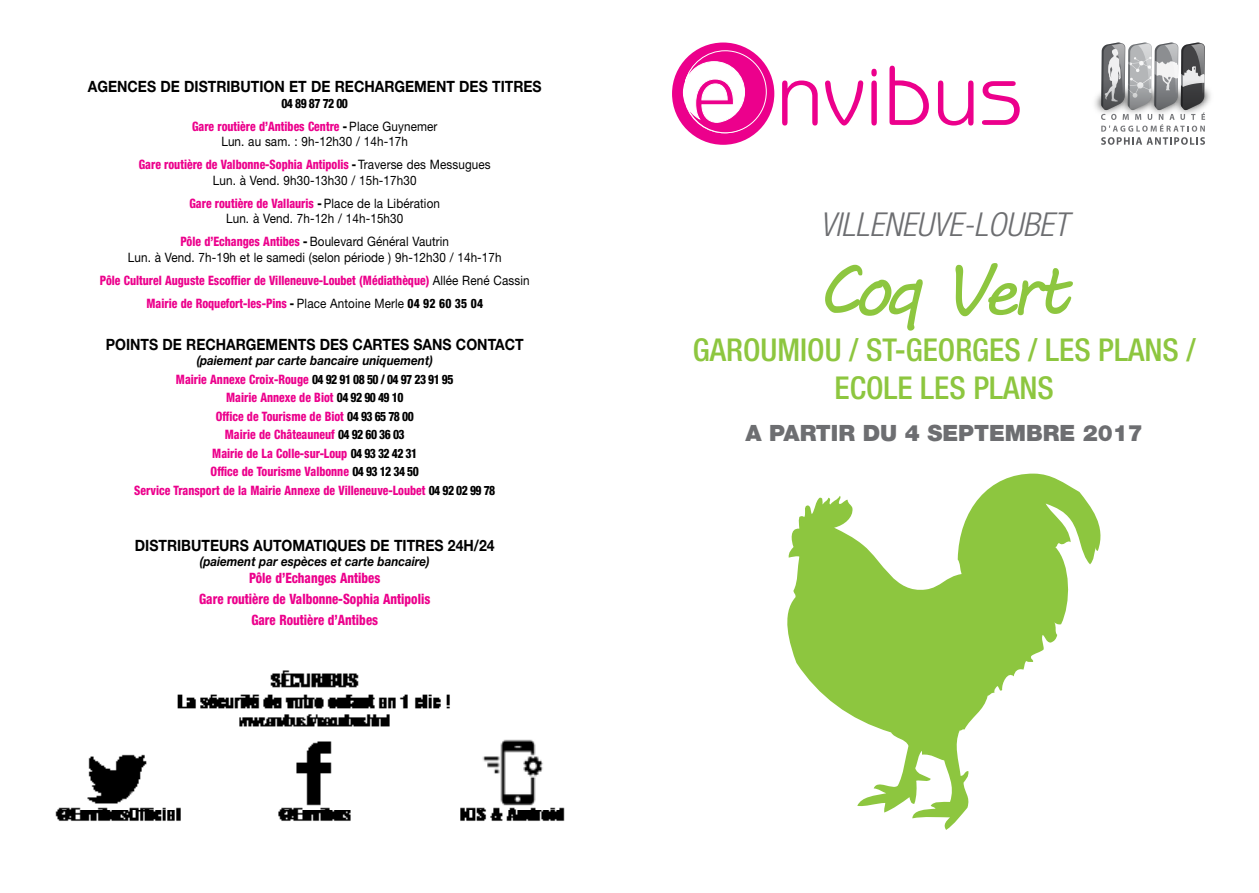
<style>
.page{position:relative;width:1259px;height:893px;background:#fff}
.page>*{position:absolute;margin:0;border:0;box-sizing:border-box;transform-origin:0 0}
.t1{font:72px "MV Boli";letter-spacing:-.1em;color:#8dc63f}
.t2{font:italic 300 condensed 33px "Helvetica Neue LT Std";color:#6d6e71}
.t3{font:500 condensed 31.5px/37.8px "Helvetica Neue LT Std";color:#8dc63f;text-align:center}
.t4{font:900 22.5px "Helvetica Neue LT Std";color:#6d6e71}
.t5{font:700 15.6px "Helvetica Neue LT Std";color:#000;scale:.9 1}
.t6{font:800 condensed 14.25px/20.9px "Helvetica Neue LT Std";color:#ec008c;text-align:center;scale:.9 1}
.t7{font:12.9px/23px "Helvetica Neue LT Std";letter-spacing:.01em;color:#000;text-align:center;scale:.9 1}
.t8{font:800 condensed 12.9px/18.5px "Helvetica Neue LT Std";color:#ec008c;text-align:center;scale:.9 1}
.t9{font:italic 700 12.9px "Helvetica Neue LT Std";color:#000;scale:.9 1}
.s1{color:#000}
.s2{font-weight:400;font-stretch:normal;color:#000}
.s3{font-weight:800;font-stretch:condensed;color:#ec008c}
.s4{font-weight:800;font-stretch:condensed}
.s5{font-weight:700;font-style:italic;font-stretch:normal;color:#000}
</style>
<div class="page">
<img style="left:1094px;top:93px;width:7px;height:19px">
<img style="left:1205px;top:87px;width:6px;height:20px">
<svg style="left:1101px;top:43px;width:104px;height:102px"></svg>
<svg style="left:787px;top:473px;width:314px;height:357px"></svg>
<svg style="left:672px;top:43px;width:102px;height:102px"></svg>
<svg style="left:782px;top:81px;width:35px;height:45px"></svg>
<svg style="left:825px;top:80px;width:38px;height:46px"></svg>
<svg style="left:871px;top:69px;width:6px;height:57px"></svg>
<svg style="left:889px;top:66px;width:40px;height:59px"></svg>
<svg style="left:938px;top:81px;width:35px;height:45px"></svg>
<svg style="left:982px;top:81px;width:37px;height:44px"></svg>
<img style="left:55px;top:670px;width:510px;height:151px">
<p class="t5" style="left:88px;top:77px;width:506px">AGENCES DE DISTRIBUTION ET DE RECHARGEMENT DES TITRES</p>
<p class="t8" style="left:192px;top:92px;width:274px;line-height:23px"><span class="s1">04 89 87 72 00<br></span>Gare routière d’Antibes Centre <span class="s1">-</span> <span class="s2">Place Guynemer</span></p>
<p class="t7" style="left:139px;top:130px;width:392px">Lun. au sam. : 9h-12h30 / 14h-17h<br><span class="s3">Gare routière de Valbonne-Sophia Antipolis</span> <span class="s4">-</span> Traverse des Messugues</p>
<p class="t7" style="left:189px;top:169px;width:280px">Lun. à Vend. 9h30-13h30 / 15h-17h30<br><span class="s3">Gare routière de Vallauris</span> <span class="s4">-</span> Place de la Libération</p>
<p class="t7" style="left:180px;top:207px;width:300px">Lun. à Vend. 7h-12h / 14h-15h30<br><span class="s3">Pôle d’Echanges Antibes</span> <span class="s4">-</span> Boulevard Général Vautrin</p>
<p class="t7" style="left:100px;top:246px;width:479px">Lun. à Vend. 7h-19h et le samedi (selon période ) 9h-12h30 / 14h-17h<br><span class="s3">Pôle Culturel Auguste Escoffier de Villeneuve-Loubet (Médiathèque)</span> Allée René Cassin<br><span class="s3">Mairie de Roquefort-les-Pins</span> <span class="s4">-</span> Place Antoine Merle <span class="s4">04 92 60 35 04</span></p>
<p class="t5" style="left:106px;top:334px;width:466px">POINTS DE RECHARGEMENTS DES CARTES SANS CONTACT</p>
<p class="t8" style="left:134px;top:351px;width:403px"><span class="s5">(paiement par carte bancaire uniquement)<br></span>Mairie Annexe Croix-Rouge <span class="s1">04 92 91 08 50 / 04 97 23 91 95<br></span>Mairie Annexe de Biot <span class="s1">04 92 90 49 10<br></span>Office de Tourisme de Biot <span class="s1">04 93 65 78 00<br></span>Mairie de Châteauneuf <span class="s1">04 92 60 36 03<br></span>Mairie de La Colle-sur-Loup <span class="s1">04 93 32 42 31<br></span>Office de Tourisme Valbonne <span class="s1">04 93 12 34 50<br></span>Service Transport de la Mairie Annexe de Villeneuve-Loubet <span class="s1">04 92 02 99 78</span></p>
<p class="t5" style="left:135px;top:535px;width:401px">DISTRIBUTEURS AUTOMATIQUES DE TITRES 24H/24</p>
<p class="t9" style="left:200px;top:553px;width:257px">(paiement par espèces et carte bancaire)</p>
<p class="t6" style="left:199px;top:567px;width:258px">Pôle d’Echanges Antibes<br>Gare routière de Valbonne-Sophia Antipolis<br>Gare Routière d’Antibes</p>
<h2 class="t2" style="left:820px;top:206px;width:250px">VILLENEUVE-LOUBET</h2>
<h1 class="t1" style="left:817px;top:240px;width:256px">Coq Vert</h1>
<h3 class="t3" style="left:693px;top:330px;width:504px">GAROUMIOU / ST-GEORGES / LES PLANS /<br>ECOLE LES PLANS</h3>
<h3 class="t4" style="left:745px;top:420px;width:399px">A PARTIR DU 4 SEPTEMBRE 2017</h3>
</div>
